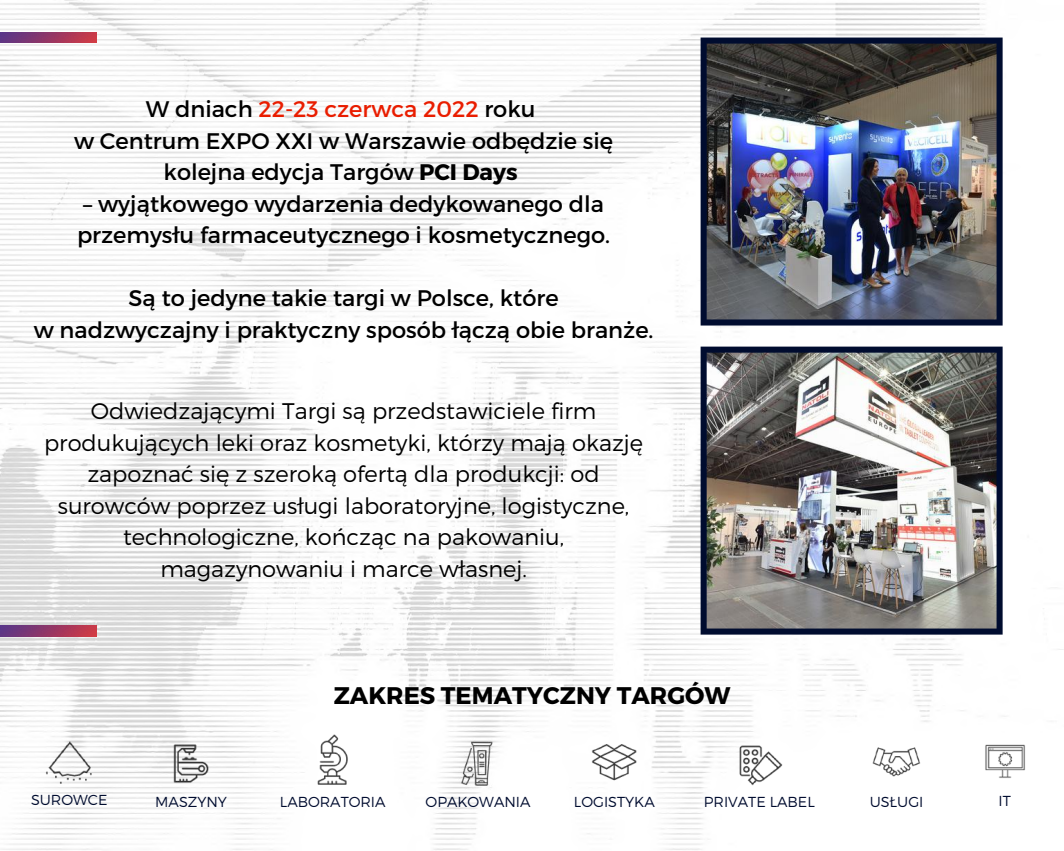
<style>
.page{position:relative;width:1064px;height:851px;background:#fff}
.page>*{position:absolute;margin:0;border:0;box-sizing:border-box;transform-origin:0 0}
.t1{font:700 24px "Montserrat";color:#000}
.t2{font:22.5px/31.5px "Montserrat";color:#000;text-align:center}
.t3{font:300 22.5px/31.5px "Montserrat";color:#000;text-align:center}
.t4{font:300 14.4px "Montserrat";color:#000c2f}
.s1{color:#e91d00}
.s2{font-weight:700}
</style>
<div class="page">
<img style="left:0;top:0;width:1063px;height:850px">
<img style="left:700px;top:38px;width:302px;height:287px">
<img style="left:700px;top:346px;width:302px;height:288px">
<img style="left:0;top:32px;width:96px;height:10px">
<img style="left:0;top:625px;width:96px;height:11px">
<img style="left:29px;top:721px;width:80px;height:81px">
<img style="left:296px;top:724px;width:72px;height:71px">
<img style="left:577px;top:725px;width:73px;height:73px">
<img style="left:452px;top:738px;width:52px;height:51px">
<img style="left:155px;top:726px;width:73px;height:73px">
<img style="left:729px;top:733px;width:63px;height:63px">
<img style="left:864px;top:729px;width:63px;height:64px">
<img style="left:981px;top:738px;width:46px;height:45px">
<p class="t2" style="left:74px;top:92px;width:540px">W dniach <span class="s1">22-23 czerwca 2022</span> roku<br>w Centrum EXPO XXI w Warszawie odbędzie się kolejna edycja Targów <span class="s2">PCI Days</span></p>
<p class="t2" style="left:77px;top:187px;width:534px;text-align:left">– wyjątkowego wydarzenia dedykowanego dla przemysłu farmaceutycznego i kosmetycznego.</p>
<p class="t2" style="left:34px;top:281px;width:621px">Są to jedyne takie targi w Polsce, które<br>w nadzwyczajny i praktyczny sposób łączą obie branże.</p>
<p class="t3" style="left:44px;top:394px;width:600px">Odwiedzającymi Targi są przedstawiciele firm produkujących leki oraz kosmetyki, którzy mają okazję zapoznać się z szeroką ofertą dla produkcji: od surowców poprzez usługi laboratoryjne, logistyczne, technologiczne, kończąc na pakowaniu, magazynowaniu i marce własnej.</p>
<p class="t1" style="left:333px;top:679px;width:398px">ZAKRES TEMATYCZNY TARGÓW</p>
<p class="t4" style="left:31px;top:790px;width:78px">SUROWCE</p>
<p class="t4" style="left:155px;top:792px;width:73px">MASZYNY</p>
<p class="t4" style="left:280px;top:792px;width:107px">LABORATORIA</p>
<p class="t4" style="left:425px;top:792px;width:106px">OPAKOWANIA</p>
<p class="t4" style="left:573px;top:792px;width:82px">LOGISTYKA</p>
<p class="t4" style="left:703px;top:792px;width:112px">PRIVATE LABEL</p>
<p class="t4" style="left:869px;top:792px;width:55px">USŁUGI</p>
<p class="t4" style="left:998px;top:791px;width:14px">IT</p>
</div>
